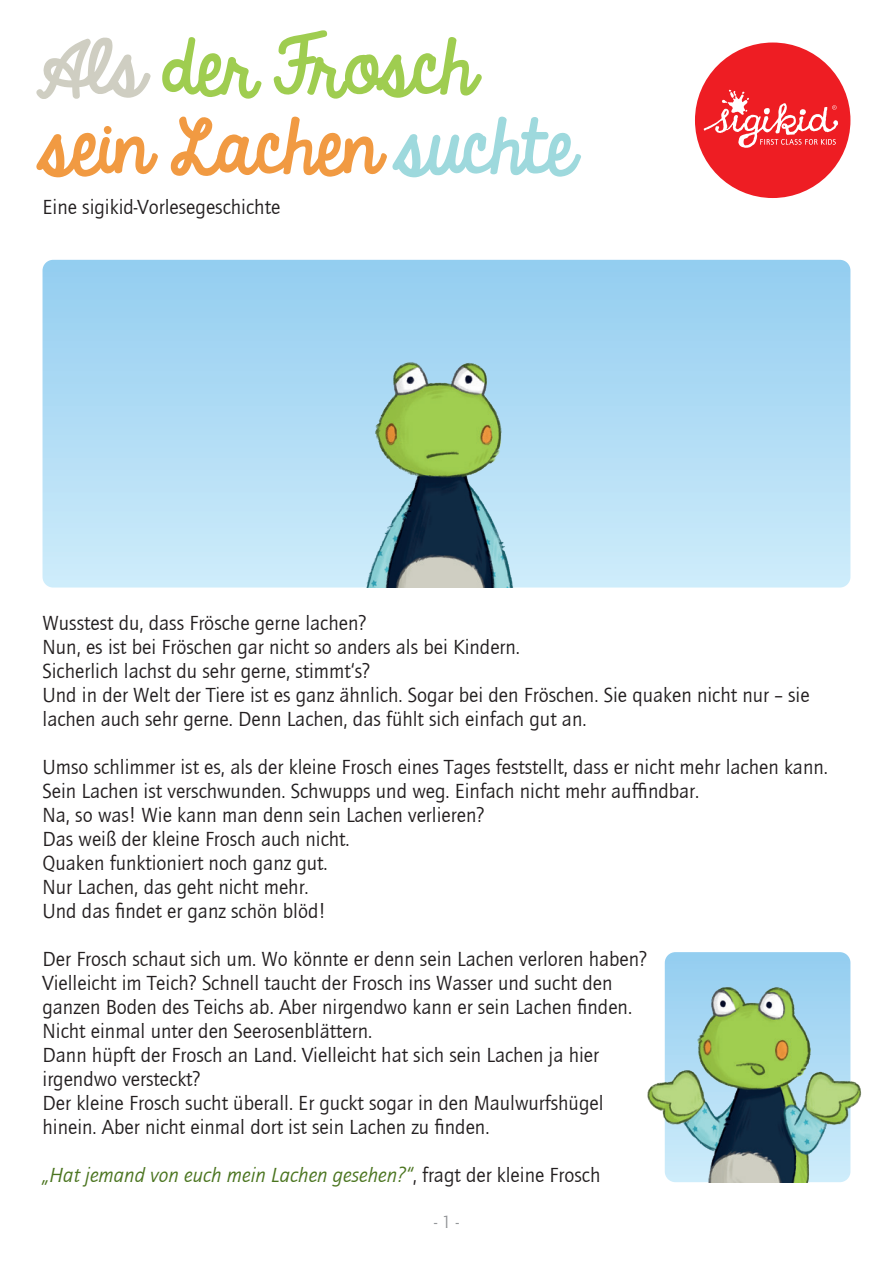
<style>
.page{position:relative;width:893px;height:1263px;background:#fff}
.page>*{position:absolute;margin:0;border:0;box-sizing:border-box;transform-origin:0 0}
.t1{font:66.3px "Sigikid Always A Good Time";color:#f19a42}
.t2{font:66.3px "Sigikid Always A Good Time";color:#9fcd50}
.t3{font:21px/24px "Quay Itc T";color:#231f20}
.t4{font:italic 21px "Quay Itc T";color:#4b7520}
.t5{font:18px "Quay Itc T";color:#939598}
.s1{color:#cfcec2}
.s2{color:#9ed9dd}
.s3{font-style:normal;color:#231f20}
</style>
<div class="page">
<svg style="left:43px;top:260px;width:807px;height:327px;background:#afdbf4"></svg>
<img style="left:338px;top:334px;width:213px;height:253px">
<img style="left:647px;top:952px;width:215px;height:230px">
<div style="left:695px;top:43px;width:155px;height:155px;background:#ee1d23;border-radius:50%"></div>
<svg style="left:704px;top:90px;width:134px;height:58px"></svg>
<p class="t2" style="left:43px;top:12px;width:434px"><span class="s1">Als</span> der Frosch</p>
<p class="t1" style="left:43px;top:92px;width:533px">sein Lachen <span class="s2">suchte</span></p>
<p class="t3" style="left:43px;top:194px;width:239px">Eine sigikid-Vorlesegeschichte</p>
<p class="t3" style="left:43px;top:611px;width:325px">Wusstest du, dass Frösche gerne lachen?</p>
<p class="t3" style="left:43px;top:635px;width:479px">Nun, es ist bei Fröschen gar nicht so anders als bei Kindern.</p>
<p class="t3" style="left:43px;top:659px;width:329px">Sicherlich lachst du sehr gerne, stimmt‘s?</p>
<p class="t3" style="left:43px;top:683px;width:769px">Und in der Welt der Tiere ist es ganz ähnlich. Sogar bei den Fröschen. Sie quaken nicht nur – sie lachen auch sehr gerne. Denn Lachen, das fühlt sich einfach gut an.</p>
<p class="t3" style="left:43px;top:755px;width:787px">Umso schlimmer ist es, als der kleine Frosch eines Tages feststellt, dass er nicht mehr lachen kann.<br>Sein Lachen ist verschwunden. Schwupps und weg. Einfach nicht mehr auffindbar.</p>
<p class="t3" style="left:43px;top:803px;width:443px">Na, so was! Wie kann man denn sein Lachen verlieren?</p>
<p class="t3" style="left:43px;top:827px;width:309px">Das weiß der kleine Frosch auch nicht.</p>
<p class="t3" style="left:43px;top:851px;width:287px">Quaken funktioniert noch ganz gut.</p>
<p class="t3" style="left:43px;top:875px;width:268px">Nur Lachen, das geht nicht mehr.</p>
<p class="t3" style="left:43px;top:899px;width:285px">Und das findet er ganz schön blöd!</p>
<p class="t3" style="left:43px;top:947px;width:606px">Der Frosch schaut sich um. Wo könnte er denn sein Lachen verloren haben?</p>
<p class="t3" style="left:43px;top:971px;width:591px">Vielleicht im Teich? Schnell taucht der Frosch ins Wasser und sucht den ganzen Boden des Teichs ab. Aber nirgendwo kann er sein Lachen finden.<br>Nicht einmal unter den Seerosenblättern.</p>
<p class="t3" style="left:43px;top:1043px;width:558px">Dann hüpft der Frosch an Land. Vielleicht hat sich sein Lachen ja hier irgendwo versteckt?</p>
<p class="t3" style="left:43px;top:1091px;width:562px">Der kleine Frosch sucht überall. Er guckt sogar in den Maulwurfshügel hinein. Aber nicht einmal dort ist sein Lachen zu finden.</p>
<p class="t4" style="left:43px;top:1163px;width:559px">„Hat jemand von euch mein Lachen gesehen?“<span class="s3">, fragt der kleine Frosch</span></p>
<p class="t5" style="left:434px;top:1211px;width:26px">- 1 -</p>
</div>
